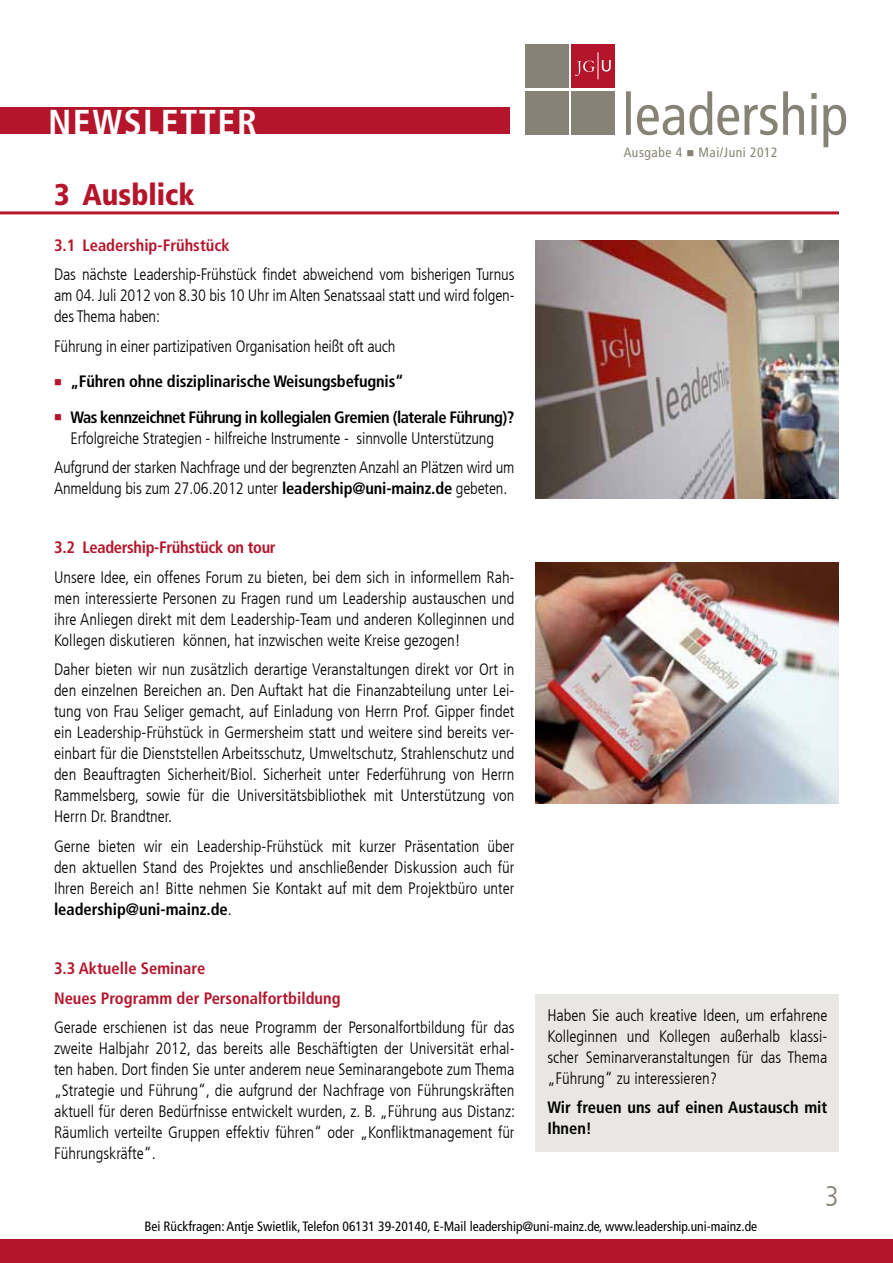
<style>
.page{position:relative;width:893px;height:1263px;background:#fff}
.page>*{position:absolute;margin:0;border:0;box-sizing:border-box;transform-origin:0 0}
.t1{font:700 condensed 36px "Frutiger LT Com";color:#fff}
.t2{font:900 condensed 30px "Frutiger LT Com";color:#b5152b}
.t3{font:300 condensed 28.5px "Frutiger LT Com";color:#868275}
.t4{font:300 condensed 16.5px/21px "Frutiger LT Com";letter-spacing:-.01em;color:#000;text-align:justify}
.t5{font:700 condensed 16.5px/21px "Frutiger LT Com";letter-spacing:-.01em;color:#000}
.t6{font:700 condensed 16.5px/29.5px "Frutiger LT Com";color:#b5152b}
.t7{font:700 condensed 16.5px "Frutiger LT Com";letter-spacing:-.02em;color:#b5152b}
.t8{font:condensed 13.5px "Frutiger LT Com";color:#000}
.t9{font:condensed 13.5px "Frutiger LT Com";letter-spacing:.04em;color:#868275}
.s1{color:#b5152b}
.s2{font-weight:700}
</style>
<div class="page">
<div style="left:536px;top:994px;width:303px;height:157px;background:#e9e7e3"></div>
<div style="left:0;top:1240px;width:893px;height:23px;background:#b5152b"></div>
<svg style="left:626px;top:91px;width:220px;height:56px"></svg>
<div style="left:572px;top:45px;width:43px;height:43px;background:#b5152b"></div>
<svg style="left:575px;top:52px;width:36px;height:27px"></svg>
<div style="left:525px;top:45px;width:44px;height:43px;background:#868275"></div>
<div style="left:525px;top:91px;width:44px;height:43px;background:#868275"></div>
<div style="left:572px;top:91px;width:43px;height:43px;background:#868275"></div>
<div style="left:0;top:108px;width:510px;height:26px;background:#b5152b"></div>
<hr style="left:0;top:211px;width:839px;height:3px;background:#b5152b">
<img style="left:536px;top:241px;width:303px;height:257px">
<img style="left:536px;top:562px;width:303px;height:242px">
<h1 class="t1" style="left:48px;top:101px;width:95px">Newslette</h1>
<h1 class="t1" style="left:237px;top:101px;width:22px">r</h1>
<h2 class="t2" style="left:54px;top:177px;width:142px">3 Ausblick</h2>
<p class="t6" style="left:54px;top:230px;width:177px">3.1 Leadership-Frühstück</p>
<p class="t4" style="left:54px;top:264px;width:462px">Das nächste Leadership-Frühstück findet abweichend vom bisherigen Turnus am 04. Juli 2012 von 8.30 bis 10 Uhr im Alten Senatssaal statt und wird folgen&shy;des Thema haben:</p>
<p class="t4" style="left:54px;top:336px;width:343px">Führung in einer partizipativen Organisation heißt oft auch</p>
<p class="t5" style="left:54px;top:371px;width:351px"><span class="s1">■</span> „Führen ohne disziplinarische Weisungsbefugnis“</p>
<p class="t4" style="left:54px;top:407px;width:462px;text-align:center"><span class="s1">■</span> <span class="s2">Was kennzeichnet Führung in kollegialen Gremien (laterale Führung)?<br></span>Erfolgreiche Strategien - hilfreiche Instrumente - sinnvolle Unterstützung</p>
<p class="t4" style="left:54px;top:457px;width:462px">Aufgrund der starken Nachfrage und der begrenzten Anzahl an Plätzen wird um<br>Anmeldung bis zum 27.06.2012 unter <span class="s2">leadership@uni-mainz.de</span> gebeten.</p>
<p class="t7" style="left:54px;top:538px;width:223px">3.2 Leadership-Frühstück on tour</p>
<p class="t4" style="left:54px;top:567px;width:462px">Unsere Idee, ein offenes Forum zu bieten, bei dem sich in informellem Rah&shy;men interessierte Personen zu Fragen rund um Leadership austauschen und ihre Anliegen direkt mit dem Leadership-Team und anderen Kolleginnen und Kollegen diskutieren können, hat inzwischen weite Kreise gezogen!</p>
<p class="t4" style="left:54px;top:659px;width:462px">Daher bieten wir nun zusätzlich derartige Veranstaltungen direkt vor Ort in den einzelnen Bereichen an. Den Auftakt hat die Finanzabteilung unter Lei&shy;tung von Frau Seliger gemacht, auf Einladung von Herrn Prof. Gipper findet ein Leadership-Frühstück in Germersheim statt und weitere sind bereits ver&shy;einbart für die Dienststellen Arbeitsschutz, Umweltschutz, Strahlenschutz und den Beauftragten Sicherheit/Biol. Sicherheit unter Federführung von Herrn Rammelsberg, sowie für die Universitätsbibliothek mit Unterstützung von Herrn Dr. Brandtner.</p>
<p class="t4" style="left:54px;top:836px;width:462px">Gerne bieten wir ein Leadership-Frühstück mit kurzer Präsentation über den aktuellen Stand des Projektes und anschließender Diskussion auch für Ihren Bereich an! Bitte nehmen Sie Kontakt auf mit dem Projektbüro unter <span class="s2">leadership@uni-mainz.de</span>.</p>
<p class="t6" style="left:54px;top:953px;width:288px">3.3 Aktuelle Seminare<br>Neues Programm der Personalfortbildung</p>
<p class="t4" style="left:54px;top:1017px;width:463px">Gerade erschienen ist das neue Programm der Personalfortbildung für das zweite Halbjahr 2012, das bereits alle Beschäftigten der Universität erhal&shy;ten haben. Dort finden Sie unter anderem neue Seminarangebote zum Thema „Strategie und Führung“, die aufgrund der Nachfrage von Führungskräften aktuell für deren Bedürfnisse entwickelt wurden, z. B. „Führung aus Distanz:<br>Räumlich verteilte Gruppen effektiv führen“ oder „Konfliktmanagement für Führungskräfte“.</p>
<p class="t9" style="left:624px;top:145px;width:156px">Ausgabe 4 ■ Mai/Juni 2012</p>
<p class="t4" style="left:547px;top:1004px;width:281px">Haben Sie auch kreative Ideen, um erfahrene Kolleginnen und Kollegen außerhalb klassi&shy;scher Seminarveranstaltungen für das Thema „Führung“ zu interessieren?</p>
<p class="t5" style="left:547px;top:1097px;width:281px">Wir freuen uns auf einen Austausch mit<br>Ihnen!</p>
<h3 class="t3" style="left:825px;top:1179px;width:15px">3</h3>
<p class="t8" style="left:144px;top:1218px;width:614px">Bei Rückfragen: Antje Swietlik, Telefon 06131 39-20140, E-Mail leadership@uni-mainz.de, www.leadership.uni-mainz.de</p>
</div>
